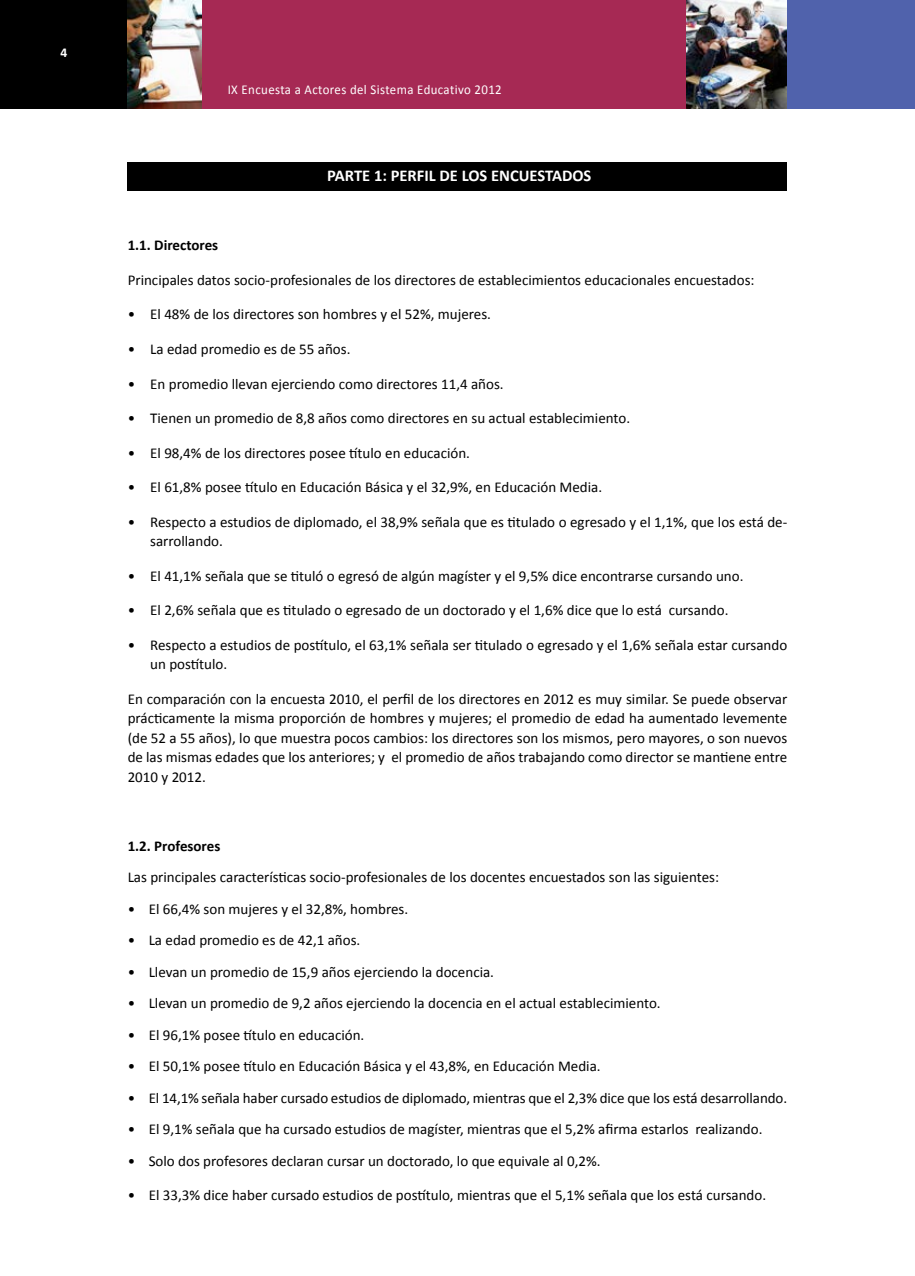
<style>
.page{position:relative;width:915px;height:1276px;background:#fff}
.page>*{position:absolute;margin:0;border:0;box-sizing:border-box;transform-origin:0 0}
.t1{font:700 16.5px "Calibri";color:#fff}
.t2{font:15px/19.5px "Calibri";color:#000}
.t3{font:700 15px "Calibri";color:#000}
.t4{font:13.5px "Calibri";letter-spacing:.03em;color:#fff;scale:.95 1}
.t5{font:700 13.5px "Calibri";color:#fff}
</style>
<div class="page">
<div style="left:0;top:0;width:128px;height:108px;background:#000"></div>
<div style="left:201px;top:0;width:586px;height:108px;background:#a62954"></div>
<img style="left:686px;top:0;width:101px;height:108px">
<div style="left:787px;top:0;width:127px;height:108px;background:#5062ac"></div>
<img style="left:128px;top:0;width:73px;height:108px">
<div style="left:128px;top:162px;width:659px;height:28px;background:#000"></div>
<p class="t5" style="left:60px;top:44px;width:8px">4</p>
<p class="t4" style="left:227px;top:81px;width:290px">IX Encuesta a Actores del Sistema Educativo 2012</p>
<p class="t1" style="left:327px;top:165px;width:265px">PARTE 1: PERFIL DE LOS ENCUESTADOS</p>
<p class="t3" style="left:128px;top:236px;width:92px">1.1. Directores</p>
<p class="t2" style="left:128px;top:270px;width:628px">Principales datos socio-profesionales de los directores de establecimientos educacionales encuestados:</p>
<p class="t2" style="left:128px;top:305px;width:365px">• El 48% de los directores son hombres y el 52%, mujeres.</p>
<p class="t2" style="left:128px;top:339px;width:224px">• La edad promedio es de 55 años.</p>
<p class="t2" style="left:128px;top:374px;width:377px">• En promedio llevan ejerciendo como directores 11,4 años.</p>
<p class="t2" style="left:128px;top:408px;width:504px">• Tienen un promedio de 8,8 años como directores en su actual establecimiento.</p>
<p class="t2" style="left:128px;top:443px;width:344px">• El 98,4% de los directores posee título en educación.</p>
<p class="t2" style="left:128px;top:477px;width:476px">• El 61,8% posee título en Educación Básica y el 32,9%, en Educación Media.</p>
<p class="t2" style="left:150px;top:512px;width:638px;text-indent:-22px">• Respecto a estudios de diplomado, el 38,9% señala que es titulado o egresado y el 1,1%, que los está de&shy;sarrollando.</p>
<p class="t2" style="left:128px;top:566px;width:617px">• El 41,1% señala que se tituló o egresó de algún magíster y el 9,5% dice encontrarse cursando uno.</p>
<p class="t2" style="left:128px;top:600px;width:602px">• El 2,6% señala que es titulado o egresado de un doctorado y el 1,6% dice que lo está cursando.</p>
<p class="t2" style="left:150px;top:635px;width:638px;text-indent:-22px">• Respecto a estudios de postítulo, el 63,1% señala ser titulado o egresado y el 1,6% señala estar cursando un postítulo.</p>
<p class="t2" style="left:128px;top:689px;width:661px;text-align:justify">En comparación con la encuesta 2010, el perfil de los directores en 2012 es muy similar. Se puede observar prácticamente la misma proporción de hombres y mujeres; el promedio de edad ha aumentado levemente (de 52 a 55 años), lo que muestra pocos cambios: los directores son los mismos, pero mayores, o son nuevos de las mismas edades que los anteriores; y el promedio de años trabajando como director se mantiene entre 2010 y 2012.</p>
<p class="t3" style="left:128px;top:836px;width:94px">1.2. Profesores</p>
<p class="t2" style="left:128px;top:867px;width:592px">Las principales características socio-profesionales de los docentes encuestados son las siguientes:</p>
<p class="t2" style="left:128px;top:899px;width:282px">• El 66,4% son mujeres y el 32,8%, hombres.</p>
<p class="t2" style="left:128px;top:930px;width:234px">• La edad promedio es de 42,1 años.</p>
<p class="t2" style="left:128px;top:962px;width:368px">• Llevan un promedio de 15,9 años ejerciendo la docencia.</p>
<p class="t2" style="left:128px;top:993px;width:534px">• Llevan un promedio de 9,2 años ejerciendo la docencia en el actual establecimiento.</p>
<p class="t2" style="left:128px;top:1025px;width:238px">• El 96,1% posee título en educación.</p>
<p class="t2" style="left:128px;top:1056px;width:474px">• El 50,1% posee título en Educación Básica y el 43,8%, en Educación Media.</p>
<p class="t2" style="left:128px;top:1088px;width:660px">• El 14,1% señala haber cursado estudios de diplomado, mientras que el 2,3% dice que los está desarrollando.</p>
<p class="t2" style="left:128px;top:1119px;width:636px">• El 9,1% señala que ha cursado estudios de magíster, mientras que el 5,2% afirma estarlos realizando.</p>
<p class="t2" style="left:128px;top:1151px;width:474px">• Solo dos profesores declaran cursar un doctorado, lo que equivale al 0,2%.</p>
<p class="t2" style="left:128px;top:1185px;width:639px">• El 33,3% dice haber cursado estudios de postítulo, mientras que el 5,1% señala que los está cursando.</p>
</div>
